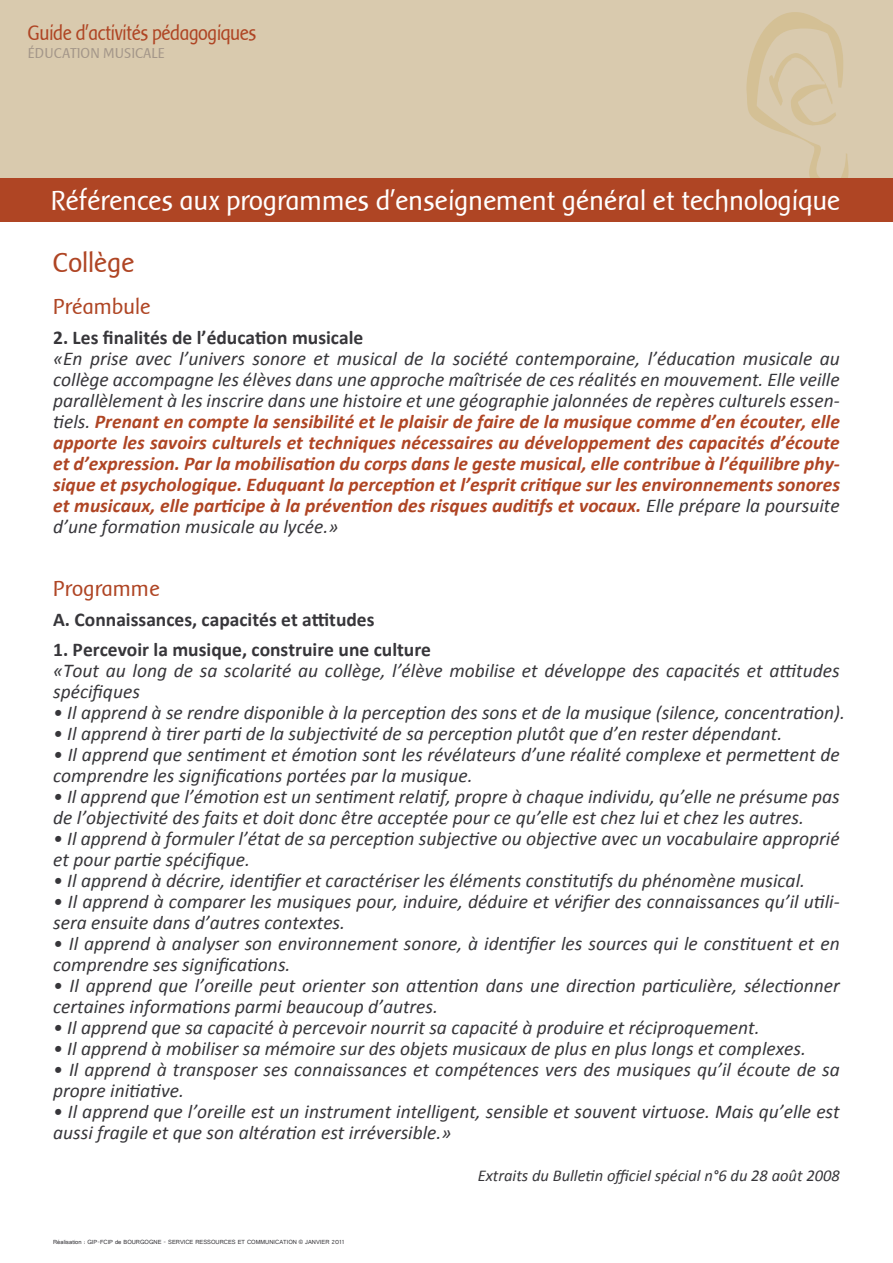
<style>
.page{position:relative;width:893px;height:1263px;background:#fff}
.page>*{position:absolute;margin:0;border:0;box-sizing:border-box;transform-origin:0 0}
.t1{font:28.5px "Baar Sophia";letter-spacing:-.01em;color:#fff}
.t2{font:28.5px "Baar Sophia";letter-spacing:-.01em;color:#af4524}
.t3{font:22.5px "Baar Sophia";color:#af4524}
.t4{font:21.75px "Baar Sophia";letter-spacing:-.03em;color:#af4524;scale:.9 1}
.t5{font:italic 19.5px/21px "Calibri";color:#37363a}
.t6{font:italic 700 19.5px/21px "Calibri";color:#af4524;text-align:justify}
.t7{font:700 19.5px "Calibri";color:#37363a}
.t8{font:italic 16.5px "Calibri";color:#37363a}
.t9{font:14.7px "Baar Sophia";color:#a39689}
.t10{font:6.45px "Raavi";color:#37363a}
.s1{font-weight:400;color:#37363a}
</style>
<div class="page">
<div style="left:0;top:0;width:893px;height:211px;background:#d9caae"></div>
<svg style="left:746px;top:12px;width:102px;height:166px"></svg>
<div style="left:0;top:178px;width:893px;height:44px;background:#af4524"></div>
<p class="t4" style="left:28px;top:21px;width:256px">Guide d'activités pédagogiques</p>
<p class="t9" style="left:28px;top:45px;width:139px">ÉDUCATION MUSICALE</p>
<h1 class="t1" style="left:51px;top:186px;width:791px">Références aux programmes d’enseignement général et technologique</h1>
<h1 class="t2" style="left:53px;top:247px;width:84px">Collège</h1>
<p class="t3" style="left:53px;top:294px;width:100px">Préambule</p>
<p class="t7" style="left:53px;top:325px;width:312px">2. Les finalités de l’éducation musicale</p>
<p class="t6" style="left:53px;top:348px;width:788px"><span class="s1">«En prise avec l’univers sonore et musical de la société contemporaine, l’éducation musicale au collège accompagne les élèves dans une approche maîtrisée de ces réalités en mouvement. Elle veille parallèlement à les inscrire dans une histoire et une géographie jalonnées de repères culturels essen&shy;tiels.</span> Prenant en compte la sensibilité et le plaisir de faire de la musique comme d’en écouter, elle apporte les savoirs culturels et techniques nécessaires au développement des capacités d’écoute et d’expression. Par la mobilisation du corps dans le geste musical, elle contribue à l’équilibre phy&shy;sique et psychologique. Eduquant la perception et l’esprit critique sur les environnements sonores et musicaux, elle participe à la prévention des risques auditifs et vocaux. <span class="s1">Elle prépare la poursuite d’une formation musicale au lycée.»</span></p>
<p class="t3" style="left:53px;top:576px;width:109px">Programme</p>
<p class="t7" style="left:53px;top:607px;width:323px">A. Connaissances, capacités et attitudes</p>
<p class="t7" style="left:53px;top:637px;width:379px">1. Percevoir la musique, construire une culture</p>
<p class="t5" style="left:53px;top:659px;width:788px">«Tout au long de sa scolarité au collège, l’élève mobilise et développe des capacités et attitudes spécifiques</p>
<p class="t5" style="left:53px;top:701px;width:793px">• Il apprend à se rendre disponible à la perception des sons et de la musique (silence, concentration).</p>
<p class="t5" style="left:53px;top:722px;width:731px">• Il apprend à tirer parti de la subjectivité de sa perception plutôt que d’en rester dépendant.</p>
<p class="t5" style="left:53px;top:743px;width:788px">• Il apprend que sentiment et émotion sont les révélateurs d’une réalité complexe et permettent de comprendre les significations portées par la musique.</p>
<p class="t5" style="left:53px;top:785px;width:788px">• Il apprend que l’émotion est un sentiment relatif, propre à chaque individu, qu’elle ne présume pas de l’objectivité des faits et doit donc être acceptée pour ce qu’elle est chez lui et chez les autres.</p>
<p class="t5" style="left:53px;top:827px;width:788px">• Il apprend à formuler l’état de sa perception subjective ou objective avec un vocabulaire approprié et pour partie spécifique.</p>
<p class="t5" style="left:53px;top:869px;width:753px">• Il apprend à décrire, identifier et caractériser les éléments constitutifs du phénomène musical.</p>
<p class="t5" style="left:53px;top:890px;width:788px">• Il apprend à comparer les musiques pour, induire, déduire et vérifier des connaissances qu’il utili&shy;sera ensuite dans d’autres contextes.</p>
<p class="t5" style="left:53px;top:932px;width:788px">• Il apprend à analyser son environnement sonore, à identifier les sources qui le constituent et en comprendre ses significations.</p>
<p class="t5" style="left:53px;top:974px;width:788px">• Il apprend que l’oreille peut orienter son attention dans une direction particulière, sélectionner certaines informations parmi beaucoup d’autres.</p>
<p class="t5" style="left:53px;top:1016px;width:708px">• Il apprend que sa capacité à percevoir nourrit sa capacité à produire et réciproquement.</p>
<p class="t5" style="left:53px;top:1037px;width:754px">• Il apprend à mobiliser sa mémoire sur des objets musicaux de plus en plus longs et complexes.</p>
<p class="t5" style="left:53px;top:1058px;width:788px">• Il apprend à transposer ses connaissances et compétences vers des musiques qu’il écoute de sa propre initiative.</p>
<p class="t5" style="left:53px;top:1100px;width:788px">• Il apprend que l’oreille est un instrument intelligent, sensible et souvent virtuose. Mais qu’elle est aussi fragile et que son altération est irréversible.»</p>
<p class="t8" style="left:478px;top:1164px;width:364px">Extraits du Bulletin officiel spécial n°6 du 28 août 2008</p>
<p class="t10" style="left:53px;top:1238px;width:293px">Réalisation : GIP-FCIP de BOURGOGNE - SERVICE RESSOURCES ET COMMUNICATION © JANVIER 2011</p>
</div>
